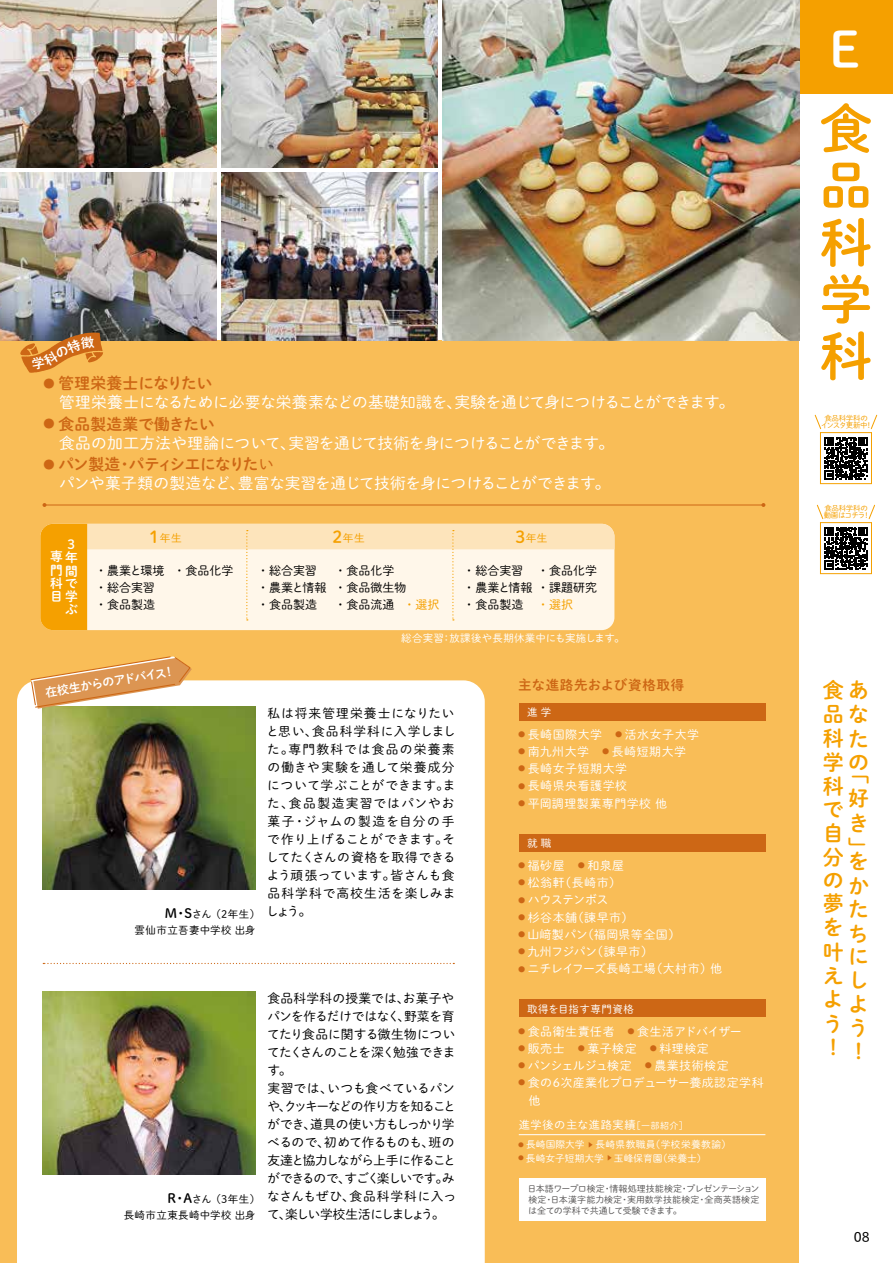
<style>
.page{position:relative;width:893px;height:1263px;background:#fff}
.page>*{position:absolute;margin:0;border:0;box-sizing:border-box;transform-origin:0 0}
.t1{font:52.5px/56.7px "P Shuei M Go Std N B";color:#f5a000;text-align:justify}
.t2{font:49.2px "P Shuei M Go Std N B";color:#fff}
.t3{font:21px/23.9px "P Shuei M Go Std B";color:#f5a000}
.t4{font:15.75px "P Shuei M Go Std L";letter-spacing:-.025em;color:#fff}
.t5{font:15.75px "P Shuei M Go Std B";letter-spacing:-.055em;color:#cd6715}
.t6{font:15.75px "P Shuei M Go Std B";letter-spacing:-.01em;color:#cd6715}
.t7{font:15.75px "P Shuei M Go Std B";letter-spacing:.015em;color:#cd6715}
.t8{font:13.5px "P Shuei M Go Std B";letter-spacing:.05em;color:#cd6715}
.t9{font:13.5px "P Shuei M Go Std L";color:#000}
.t10{font:12.75px/18px "P Shuei M Go Std L";letter-spacing:-.025em;color:#000;text-align:justify}
.t11{font:12.75px/13px "P Shuei M Go Std B";color:#fff;text-align:justify}
.t12{font:12px "P Shuei M Go Std L";letter-spacing:.04em;color:#fff}
.t13{font:12px/17.2px "P Shuei M Go Std L";color:#000}
.t14{font:12px/17.2px "P Shuei M Go Std L";letter-spacing:-.015em;color:#fff}
.t15{font:12px "P Shuei M Go Std L";letter-spacing:.015em;color:#fff}
.t16{font:12px "P Shuei M Go Std L";color:#fff}
.t17{font:12px "P Shuei M Go Std L";letter-spacing:-.045em;color:#fff}
.t18{font:12px "P Shuei M Go Std B";color:#fff}
.t19{font:12px "P Shuei M Go Std L";letter-spacing:-.05em;color:#fff}
.t20{font:12px "P Shuei M Go Std L";color:#f5a000}
.t21{font:11.25px "P Shuei M Go Std L";letter-spacing:.05em;color:#fff}
.t22{font:10.8px "P Shuei M Go Std L";color:#f5a000}
.t23{font:10.5px/16.2px "P Shuei M Go Std L";letter-spacing:.04em;color:#000}
.t24{font:10.5px "P Shuei M Go Std L";letter-spacing:.03em;color:#fff}
.t25{font:10.5px "P Shuei M Go Std L";letter-spacing:.05em;color:#fff}
.t26{font:9.75px "P Shuei M Go Std L";letter-spacing:.04em;color:#fff}
.t27{font:9.75px "P Shuei M Go Std L";color:#fff}
.t28{font:9px/11.2px "P Shuei M Go Std L";letter-spacing:-.005em;color:#595757;text-align:justify}
.t29{font:7.5px/7.5px "P Shuei M Go Std L";letter-spacing:-.04em;color:#f5a000}
.s1{font-family:"P Shuei M Go Std L";font-size:11.85px}
.s2{font-family:"P Shuei M Go Std L"}
.s3{font-family:"P Shuei M Go Std B";font-size:16.5px}
.s4{color:#f5a000}
.s5{font-family:"P Shuei M Go Std B";font-size:12.75px}
.s6{font-family:"Koz Go Pr 6 N"}
.s7{font-size:9px}
</style>
<div class="page">
<div style="left:0;top:340px;width:893px;height:923px;background:#f9bd57"></div>
<div style="left:799px;top:0;width:94px;height:1263px;background:#fff"></div>
<div style="left:799px;top:0;width:94px;height:94px;background:#f5a000"></div>
<div style="left:17px;top:680px;width:468px;height:583px;background:#fff"></div>
<img style="left:1px;top:172px;width:216px;height:168px">
<svg style="left:40px;top:524px;width:574px;height:106px;background:#fdebcc"></svg>
<div style="left:519px;top:703px;width:246px;height:17px;background:#cd6715"></div>
<div style="left:519px;top:834px;width:246px;height:17px;background:#cd6715"></div>
<div style="left:519px;top:1000px;width:246px;height:17px;background:#cd6715"></div>
<svg style="left:824px;top:527px;width:44px;height:43px"></svg>
<div style="left:820px;top:522px;width:52px;height:52px;border:1px solid #f5a000"></div>
<svg style="left:825px;top:527px;width:42px;height:42px"></svg>
<svg style="left:868px;top:505px;width:7px;height:14px"></svg>
<svg style="left:817px;top:505px;width:6px;height:14px"></svg>
<svg style="left:824px;top:437px;width:44px;height:43px"></svg>
<div style="left:820px;top:432px;width:52px;height:52px;border:1px solid #f5a000"></div>
<svg style="left:871px;top:415px;width:6px;height:14px"></svg>
<svg style="left:815px;top:415px;width:6px;height:14px"></svg>
<svg style="left:825px;top:437px;width:42px;height:42px"></svg>
<hr style="left:44px;top:505px;width:719px;height:1px;background:#cd6715">
<svg style="left:761px;top:503px;width:4px;height:4px"></svg>
<div style="left:519px;top:1178px;width:246px;height:42px;background:#fff"></div>
<hr style="left:519px;top:1134px;width:246px;height:1px;background:#fff">
<img style="left:0;top:172px;width:1px;height:168px">
<img style="left:442px;top:0;width:357px;height:340px">
<img style="left:0;top:0;width:217px;height:168px">
<img style="left:221px;top:0;width:217px;height:168px">
<img style="left:221px;top:172px;width:217px;height:168px">
<img style="left:43px;top:707px;width:212px;height:182px">
<img style="left:43px;top:991px;width:212px;height:183px">
<svg style="left:43px;top:963px;width:411px;height:1px"></svg>
<svg style="left:30px;top:656px;width:162px;height:53px"></svg>
<svg style="left:20px;top:332px;width:83px;height:41px"></svg>
<p class="t6" style="left:43px;top:372px;width:171px"><span class="s1">●</span> 管理栄養士になりたい</p>
<p class="t4" style="left:43px;top:391px;width:693px">　管理栄養士になるために必要な栄養素などの基礎知識を、実験を通じて身につけることができます。</p>
<p class="t7" style="left:43px;top:412px;width:173px"><span class="s1">●</span> 食品製造業で働きたい</p>
<p class="t4" style="left:43px;top:431px;width:572px">　食品の加工方法や理論について、実習を通じて技術を身につけることができます。</p>
<p class="t5" style="left:43px;top:453px;width:233px"><span class="s1">●</span> パン製造・パティシエになりた<span class="s2">い</span></p>
<p class="t4" style="left:43px;top:472px;width:569px">　パンや菓子類の製造など、豊富な実習を通じて技術を身につけることができます。</p>
<p class="t11" style="left:68px;top:537px;width:9px">3</p>
<p class="t11" style="left:50px;top:550px;width:29px">専年門間科で目学</p>
<p class="t11" style="left:65px;top:602px;width:14px">ぶ</p>
<p class="t22" style="left:149px;top:530px;width:34px"><span class="s3">1</span>年生</p>
<p class="t13" style="left:95px;top:561px;width:140px">・ 農業と環境　・ 食品化学・ 総合実習<br>・ 食品製造</p>
<p class="t22" style="left:332px;top:530px;width:34px"><span class="s3">2</span>年生</p>
<p class="t13" style="left:257px;top:561px;width:71px">・ 総合実習・ 農業と情報・ 食品製造</p>
<p class="t13" style="left:334px;top:561px;width:107px">・ 食品化学<br>・ 食品微生物<br>・ 食品流通　<span class="s4">・ 選択</span></p>
<p class="t22" style="left:515px;top:530px;width:34px"><span class="s3">3</span>年生</p>
<p class="t13" style="left:463px;top:561px;width:135px;text-align:right">・ 食品化学<br>・ 農業と情報・ 課題研究</p>
<p class="t20" style="left:537px;top:596px;width:38px">・ 選択</p>
<p class="t13" style="left:463px;top:561px;width:61px">・ 総合実習</p>
<p class="t13" style="left:463px;top:596px;width:62px">・ 食品製造</p>
<p class="t24" style="left:401px;top:630px;width:225px">総合実習：放課後や長期休業中にも実施します。</p>
<p class="t18" style="left:44px;top:683px;width:133px;rotate:-9deg">在校生からのアドバイス！</p>
<p class="t23" style="left:135px;top:905px;width:127px;text-indent:30px"><span class="s5">M・S</span>さん（2年生）雲仙市立吾妻中学校 出身</p>
<p class="t10" style="left:266px;top:704px;width:191px">私は将来管理栄養士になりたいと思い、食品科学科に入学しました。専門教科では食品の栄養素の働きや実験を通して栄養成分について学ぶことができます。また、食品製造実習ではパンやお菓子・ジャムの製造を自分の手で作り上げることができます。そしてたくさんの資格を取得できるよう頑張っています。皆さんも食品科学科で高校生活を楽しみましょう。</p>
<p class="t23" style="left:124px;top:1190px;width:138px;text-indent:44px"><span class="s5">R・A</span>さん（3年生）長崎市立東長崎中学校 出身</p>
<p class="t10" style="left:267px;top:988px;width:191px;text-align:left">食品科学科の授業では、お菓子やパンを作るだけではなく、野菜を育てたり食品に関する微生物についてたくさんのことを深く勉強できます。<br>実習では、いつも食べているパンや、クッキーなどの作り方を知ることができ、道具の使い方もしっかり学べるので、初めて作るものも、班の友達と協力しながら上手に作ることができるので、すごく楽しいです。みなさんもぜひ、食品科学科に入って、楽しい学校生活にしましょう。</p>
<p class="t8" style="left:518px;top:675px;width:168px">主な進路先および資格取得</p>
<p class="t24" style="left:527px;top:704px;width:26px">進学</p>
<p class="t12" style="left:518px;top:725px;width:183px"><sup>●</sup> 長崎国際大学　<sup>●</sup> 活水女子大学</p>
<p class="t12" style="left:518px;top:743px;width:170px"><sup>●</sup> 南九州大学　<sup>●</sup> 長崎短期大学</p>
<p class="t12" style="left:518px;top:760px;width:111px"><sup>●</sup> 長崎女子短期大学</p>
<p class="t12" style="left:518px;top:777px;width:111px"><sup>●</sup> 長崎県央看護学校</p>
<p class="t12" style="left:518px;top:794px;width:151px"><sup>●</sup> 平岡調理製菓専門学校 他</p>
<p class="t24" style="left:527px;top:835px;width:26px">就職</p>
<p class="t12" style="left:518px;top:857px;width:108px"><sup>●</sup> 福砂屋　<sup>●</sup> 和泉屋</p>
<p class="t12" style="left:518px;top:874px;width:105px"><sup>●</sup> 松翁軒（長崎市）</p>
<p class="t19" style="left:518px;top:891px;width:92px"><sup>●</sup> ハウステンボス</p>
<p class="t12" style="left:518px;top:908px;width:117px"><sup>●</sup> 杉谷本舗（諫早市）</p>
<p class="t12" style="left:518px;top:926px;width:164px"><sup>●</sup> 山<span class="s6">﨑</span>製パン（福岡県等全国）</p>
<p class="t17" style="left:518px;top:943px;width:136px"><sup>●</sup> 九州フジパン（諫早市）</p>
<p class="t15" style="left:518px;top:960px;width:206px"><sup>●</sup> ニチレイフーズ長崎工場（大村市）他</p>
<p class="t25" style="left:527px;top:1001px;width:109px">取得を目指す専門資格</p>
<p class="t12" style="left:518px;top:1022px;width:225px"><sup>●</sup> 食品衛生責任者　<sup>●</sup> 食生活アドバイザー</p>
<p class="t12" style="left:518px;top:1039px;width:192px"><sup>●</sup> 販売士　<sup>●</sup> 菓子検定　<sup>●</sup> 料理検定</p>
<p class="t16" style="left:518px;top:1057px;width:212px"><sup>●</sup> パンシェルジュ検定　<sup>●</sup> 農業技術検定</p>
<p class="t14" style="left:529px;top:1074px;width:249px;text-indent:-11px"><sup>●</sup> 食の６次産業化プロデューサー養成認定学科　他</p>
<p class="t21" style="left:519px;top:1116px;width:171px">進学後の主な進路実績<span class="s7">［一部紹介］</span></p>
<p class="t26" style="left:518px;top:1138px;width:215px"><sup>●</sup> 長崎国際大学 <sup>▶</sup> 長崎県教職員（学校栄養教諭）</p>
<p class="t27" style="left:518px;top:1151px;width:190px"><sup>●</sup> 長崎女子短期大学 <sup>▶</sup> 玉峰保育園（栄養士）</p>
<p class="t28" style="left:528px;top:1182px;width:234px">日本語ワープロ検定・情報処理技能検定・プレゼンテーション検定・日本漢字能力検定・実用数学技能検定・全商英語検定は全ての学科で共通して受験できます。</p>
<h2 class="t2" style="left:829px;top:13px;width:32px">E</h2>
<h1 class="t1" style="left:820px;top:99px;width:53px">食品科学科</h1>
<p class="t29" style="left:821px;top:414px;width:53px;text-align:center">食品科学科のインスタ更新中！</p>
<p class="t29" style="left:824px;top:504px;width:48px">食品科学科の動画はコチラ！</p>
<h3 class="t3" style="left:823px;top:677px;width:46px">食あ品な科た学の科で<br>自<br>分の<br>夢<br>を<br>叶え<br>よ<br>う<br>！</h3>
<h3 class="t3" style="left:848px;top:761px;width:22px;line-height:24.5px">「好き」</h3>
<h3 class="t3" style="left:848px;top:849px;width:22px">をかたちにしよう！</h3>
<p class="t9" style="left:854px;top:1227px;width:17px">08</p>
</div>
